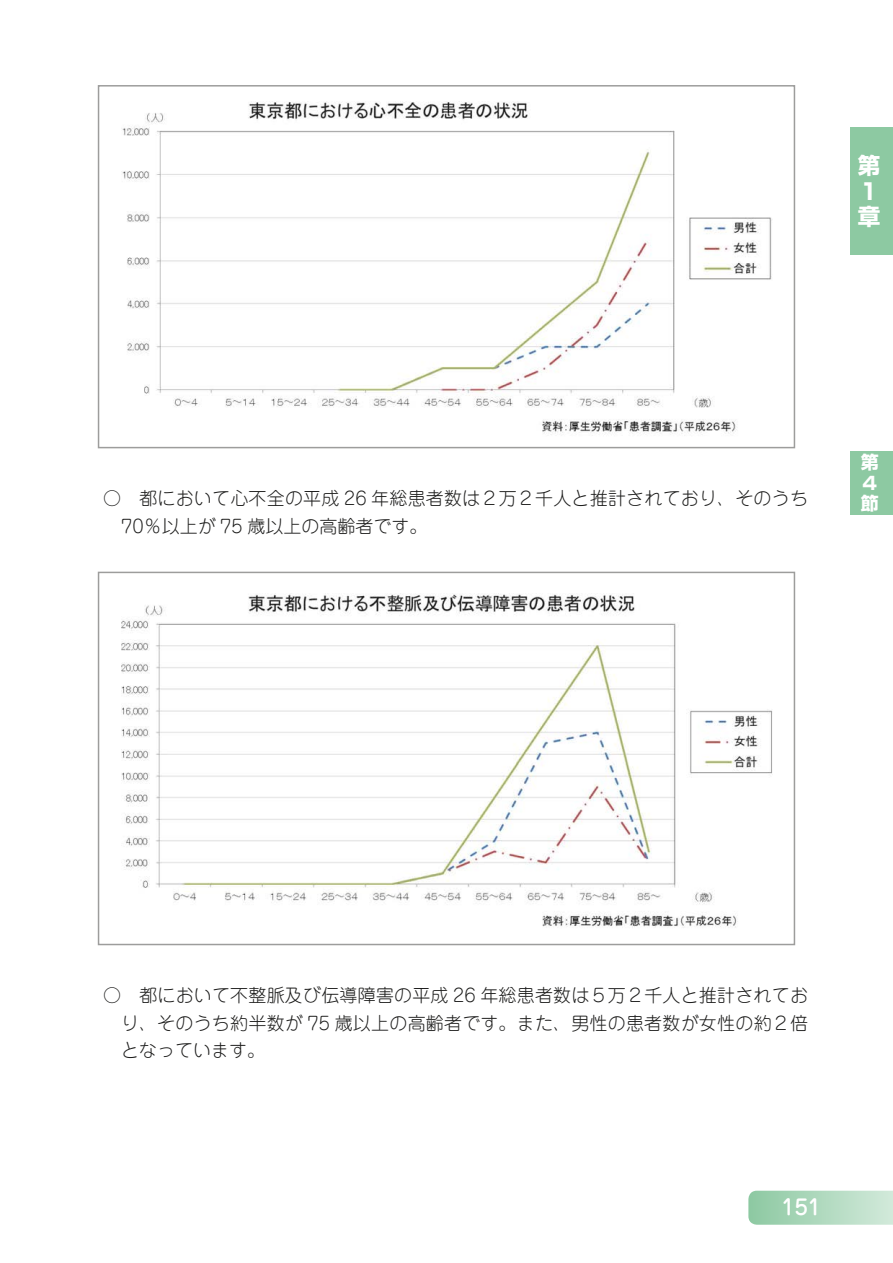
<style>
.page{position:relative;width:893px;height:1263px;background:#fff}
.page>*{position:absolute;margin:0;border:0;box-sizing:border-box;transform-origin:0 0}
.t1{font:700 22.5px/25.7px "Shin Go Pro";color:#fff}
.t2{font:500 21px "Jun 34 Pro";color:#fff}
.基本{font:300 18px/27.5px "Jun 101 Pro";letter-spacing:.01em;color:#1c1c1b}
.t3{font:700 18px/20.5px "Shin Go Pro";color:#fff;text-align:justify}
</style>
<div class="page">
<div style="left:850px;top:128px;width:43px;height:127px;background:#8dc9a2"></div>
<svg style="left:748px;top:1191px;width:145px;height:34px;background:#b1d9bf"></svg>
<div style="left:850px;top:451px;width:43px;height:63px;background:#8dc9a2"></div>
<img style="left:122px;top:101px;width:650px;height:334px">
<div style="left:98px;top:85px;width:697px;height:363px;border:2px solid #9d9d9c"></div>
<img style="left:121px;top:593px;width:651px;height:335px">
<div style="left:98px;top:572px;width:697px;height:373px;border:2px solid #9d9d9c"></div>
<p class="t1" style="left:858px;top:150px;width:23px">第<br>１章</p>
<p class="基本" style="left:121px;top:482px;width:688px;text-indent:-18px">○　都において心不全の平成 26 年総患者数は２万２千人と推計されており、そのうち<br>70％以上が 75 歳以上の高齢者です。</p>
<p class="t3" style="left:861px;top:450px;width:19px">第４節</p>
<p class="基本" style="left:121px;top:979px;width:689px;text-align:justify;text-indent:-18px">○　都において不整脈及び伝導障害の平成 26 年総患者数は５万２千人と推計されており、そのうち約半数が 75 歳以上の高齢者です。また、男性の患者数が女性の約２倍となっています。</p>
<p class="t2" style="left:782px;top:1190px;width:41px">151</p>
</div>
